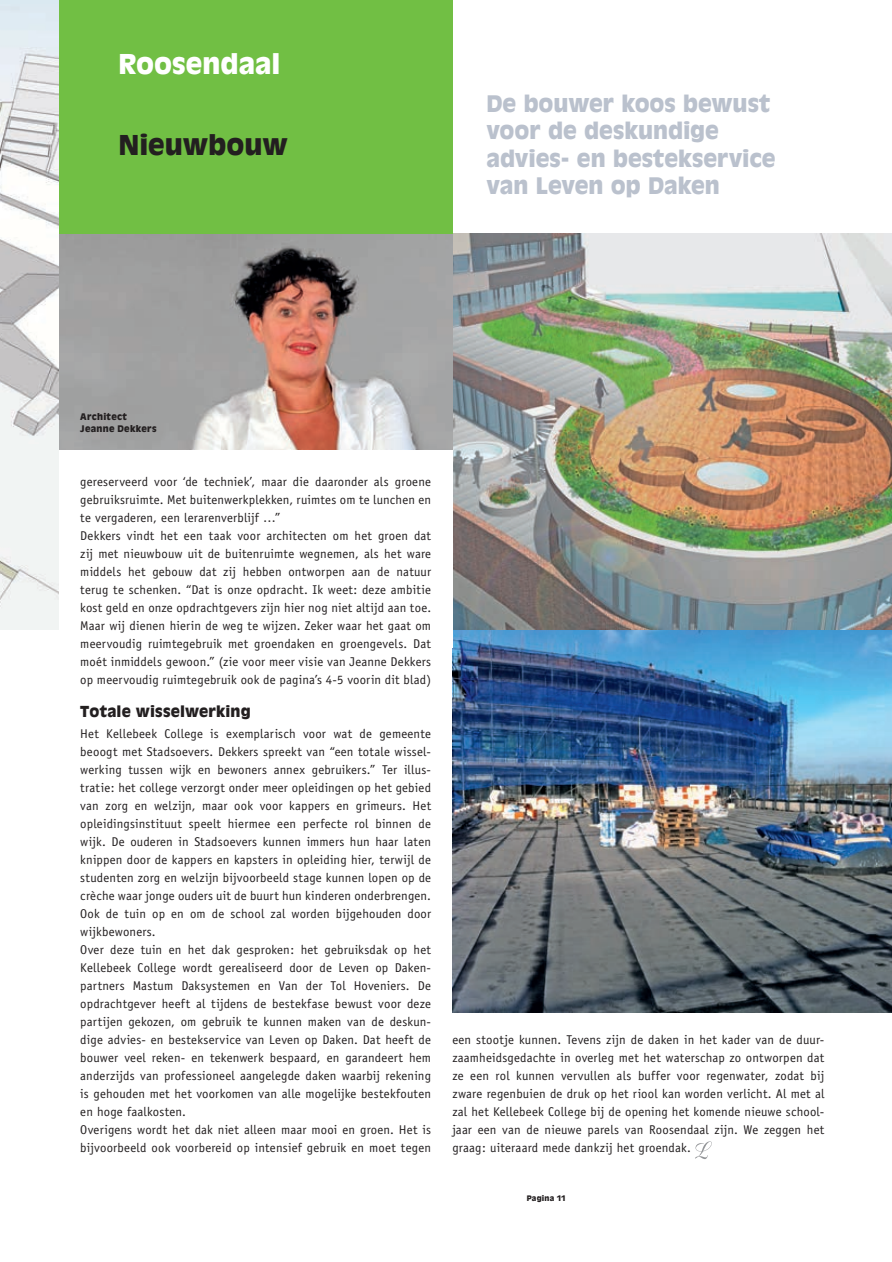
<style>
.page{position:relative;width:892px;height:1262px;background:#fff}
.page>*{position:absolute;margin:0;border:0;box-sizing:border-box;transform-origin:0 0}
.t1{font:900 27px "Antique Olive";color:#fff}
.t2{font:900 27px "Antique Olive";color:#231f20}
.t3{font:900 22.5px/27px "Antique Olive";color:#bac1cd}
.t4{font:900 15px "Antique Olive";letter-spacing:.01em;color:#231f20}
.t5{font:12.75px/18px "Officina Sans";letter-spacing:.015em;color:#231f20}
.t6{font:900 9px/12px "Antique Olive";letter-spacing:.03em;color:#231f20}
.t7{font:900 7.5px "Antique Olive";letter-spacing:.025em;color:#231f20}
</style>
<div class="page">
<img style="left:0;top:0;width:59px;height:630px">
<img style="left:452px;top:629px;width:440px;height:383px">
<img style="left:452px;top:234px;width:440px;height:395px">
<svg style="left:695px;top:1141px;width:17px;height:18px"></svg>
<img style="left:59px;top:234px;width:393px;height:216px">
<div style="left:59px;top:0;width:393px;height:234px;background:#71bf44"></div>
<h1 class="t1" style="left:119px;top:48px;width:163px">Roosendaal</h1>
<h1 class="t2" style="left:119px;top:129px;width:171px">Nieuwbouw</h1>
<h2 class="t3" style="left:486px;top:90px;width:291px">De bouwer koos bewust voor de deskundige advies- en bestekservice van Leven op Daken</h2>
<p class="t6" style="left:80px;top:410px;width:78px">Architect<br>Jeanne Dekkers</p>
<p class="t5" style="left:80px;top:472px;width:352px">gereserveerd voor ‘de techniek’, maar die daaronder als groene gebruiksruimte. Met buitenwerkplekken, ruimtes om te lunchen en te vergaderen, een lerarenverblijf …”<br>Dekkers vindt het een taak voor architecten om het groen dat zij met nieuwbouw uit de buitenruimte wegnemen, als het ware middels het gebouw dat zij hebben ontworpen aan de natuur terug te schenken. “Dat is onze opdracht. Ik weet: deze ambitie kost geld en onze opdrachtgevers zijn hier nog niet altijd aan toe.<br>Maar wij dienen hierin de weg te wijzen. Zeker waar het gaat om meervoudig ruimtegebruik met groendaken en groengevels. Dat moét inmiddels gewoon.” (zie voor meer visie van Jeanne Dekkers op meervoudig ruimtegebruik ook de pagina’s 4-5 voorin dit blad)</p>
<p class="t4" style="left:80px;top:702px;width:172px">Totale wisselwerking</p>
<p class="t5" style="left:80px;top:724px;width:352px">Het Kellebeek College is exemplarisch voor wat de gemeente beoogt met Stadsoevers. Dekkers spreekt van “een totale wissel&shy;werking tussen wijk en bewoners annex gebruikers.” Ter illus&shy;tratie: het college verzorgt onder meer opleidingen op het gebied van zorg en welzijn, maar ook voor kappers en grimeurs. Het opleidingsinstituut speelt hiermee een perfecte rol binnen de wijk. De ouderen in Stadsoevers kunnen immers hun haar laten knippen door de kappers en kapsters in opleiding hier, terwijl de studenten zorg en welzijn bijvoorbeeld stage kunnen lopen op de crèche waar jonge ouders uit de buurt hun kinderen onderbrengen.<br>Ook de tuin op en om de school zal worden bijgehouden door wijkbewoners.<br>Over deze tuin en het dak gesproken: het gebruiksdak op het Kellebeek College wordt gerealiseerd door de Leven op Daken&shy;partners Mastum Daksystemen en Van der Tol Hoveniers. De opdrachtgever heeft al tijdens de bestekfase bewust voor deze partijen gekozen, om gebruik te kunnen maken van de deskun&shy;dige advies- en bestekservice van Leven op Daken. Dat heeft de bouwer veel reken- en tekenwerk bespaard, en garandeert hem anderzijds van professioneel aangelegde daken waarbij rekening is gehouden met het voorkomen van alle mogelijke bestekfouten en hoge faalkosten.<br>Overigens wordt het dak niet alleen maar mooi en groen. Het is bijvoorbeeld ook voorbereid op intensief gebruik en moet tegen</p>
<p class="t5" style="left:452px;top:1030px;width:374px;text-align:justify">een stootje kunnen. Tevens zijn de daken in het kader van de duur&shy;zaamheidsgedachte in overleg met het waterschap zo ontworpen dat ze een rol kunnen vervullen als buffer voor regenwater, zodat bij zware regenbuien de druk op het riool kan worden verlicht. Al met al zal het Kellebeek College bij de opening het komende nieuwe school&shy;jaar een van de nieuwe parels van Roosendaal zijn. We zeggen het graag: uiteraard mede dankzij het groendak.</p>
<p class="t7" style="left:527px;top:1193px;width:41px">Pagina 11</p>
</div>
